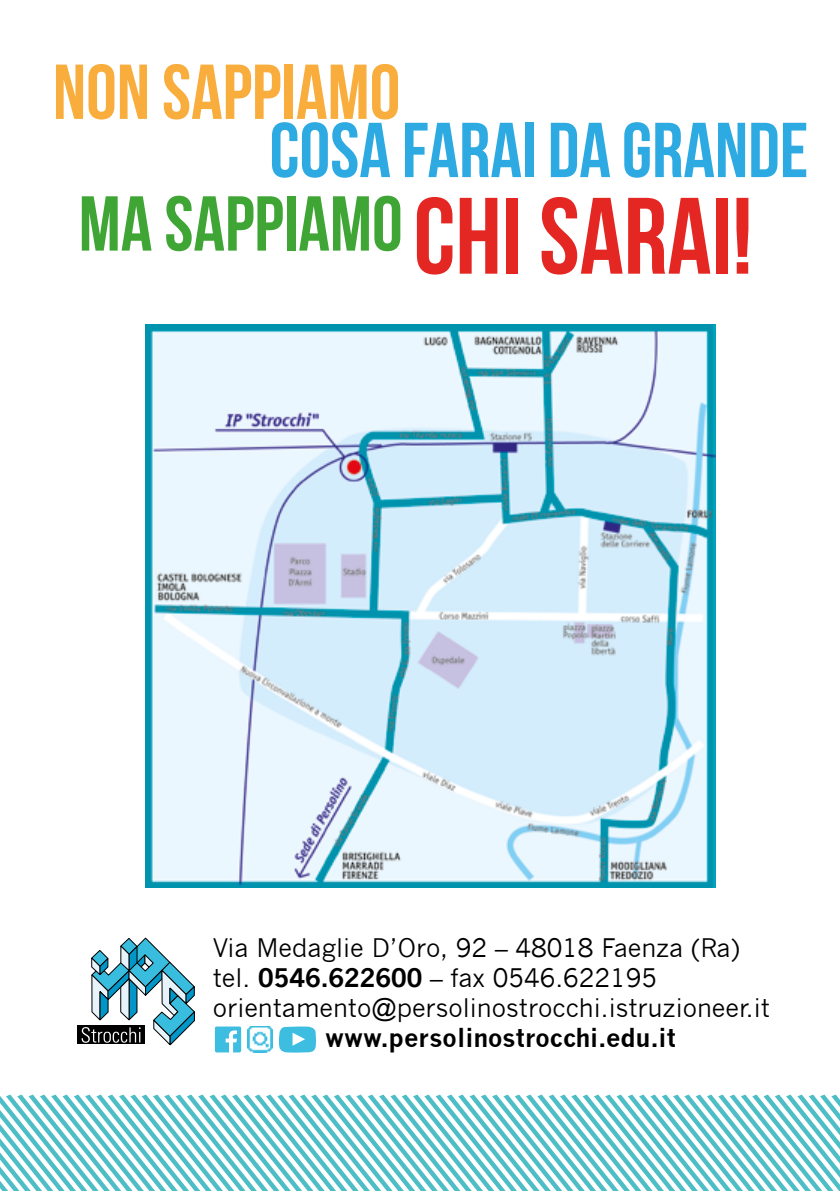
<style>
.page{position:relative;width:840px;height:1191px;background:#fff}
.page>*{position:absolute;margin:0;border:0;box-sizing:border-box;transform-origin:0 0}
.t1{font:77.6px/73.4px "Bebas Neue";color:#2daae2}
.t2{font:77.6px "Bebas Neue";color:#f8ad3c}
.t3{font:25px/30px "News Gothic";color:#000}
.s1{color:#3fa535}
.s2{font-size:108.4px;color:#e52724}
.s3{font-weight:700}
</style>
<div class="page">
<div style="left:77px;top:1025px;width:68px;height:18px;background:#000"></div>
<svg style="left:81px;top:938px;width:113px;height:107px"></svg>
<img style="left:145px;top:324px;width:570px;height:563px">
<svg style="left:0;top:1094px;width:839px;height:97px"></svg>
<img style="left:247px;top:1026px;width:25px;height:26px">
<svg style="left:279px;top:1026px;width:37px;height:27px"></svg>
<svg style="left:214px;top:1028px;width:28px;height:25px"></svg>
<svg style="left:215px;top:1026px;width:26px;height:26px"></svg>
<h1 class="t2" style="left:53px;top:49px;width:349px">NON SAPPIAMO</h1>
<h1 class="t1" style="left:79px;top:113px;width:730px;text-indent:191px">COSA FARAI DA GRANDE<br><span class="s1">MA SAPPIAMO</span><span class="s2">CHI SARAI!</span></h1>
<p class="t3" style="left:213px;top:932px;width:528px">Via Medaglie D’Oro, 92 – 48018 Faenza (Ra)</p>
<p class="t3" style="left:213px;top:962px;width:445px">tel. <span class="s3">0546.622600</span> – fax 0546.622195</p>
<p class="t3" style="left:325px;top:992px;width:446px;text-indent:-112px">orientamento@persolinostrocchi.istruzioneer.it <span class="s3">www.persolinostrocchi.edu.it</span></p>
</div>
